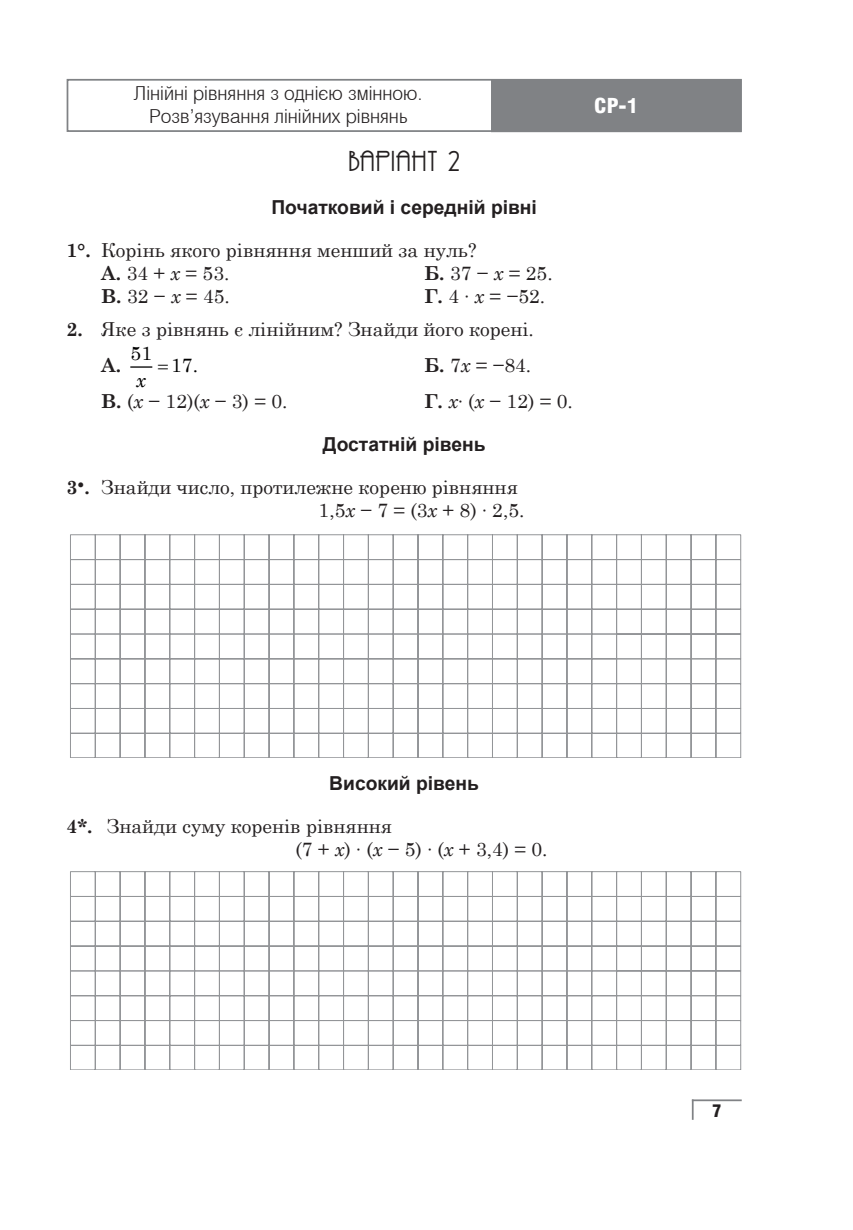
<style>
.page{position:relative;width:853px;height:1230px;background:#fff}
.page>*{position:absolute;margin:0;border:0;box-sizing:border-box;transform-origin:0 0}
.Варіант{font:700 28px "Repriza";color:#231f20}
.t1{font:900 21px "Hebar Cond";color:#fff}
.Завдання{font:19.25px "Century Schoolbook";color:#231f20}
.Завдання__відповіді{font:19.25px "Century Schoolbook";color:#231f20}
.Колонтитул__параграф{font:300 19.25px/23.1px "Hebar";color:#231f20;text-align:center}
.Рівень{font:700 19.25px "Arial";color:#231f20}
.t2{font:19.25px "Century Schoolbook";color:#000}
.Завдання__відповіді-2{font:700 19.25px "Century Schoolbook";color:#231f20}
.t3{font:italic 19.25px "Century Schoolbook";color:#000}
.t4{font:900 17.5px "Hebar Cond";color:#231f20}
.s1{font-weight:700}
.s2{font-style:italic}
.s3{font-family:"Times New Roman"}
</style>
<div class="page">
<hr style="left:691px;top:1099px;width:50px;height:2px;background:#808285">
<hr style="left:691px;top:1099px;width:2px;height:20px;background:#808285">
<div style="left:67px;top:79px;width:674px;height:53px;border:2px solid #808285"></div>
<div style="left:491px;top:79px;width:250px;height:53px;background:#808285"></div>
<hr style="left:130px;top:366px;width:22px;height:2px;background:#000">
<svg style="left:70px;top:534px;width:671px;height:223px"></svg>
<svg style="left:70px;top:871px;width:671px;height:198px"></svg>
<p class="Колонтитул__параграф" style="left:134px;top:83px;width:290px">Лінійні рівняння з однією змінною.<br>Розв’язування лінійних рівнянь</p>
<p class="Варіант" style="left:348px;top:145px;width:113px">Варіант 2</p>
<p class="Рівень" style="left:271px;top:195px;width:267px">Початковий і середній рівні</p>
<p class="Завдання" style="left:67px;top:234px;width:411px"><span class="s1">1°.</span> Корінь якого рівняння менший за нуль?</p>
<p class="Завдання__відповіді" style="left:101px;top:257px;width:130px"><span class="s1">А.</span> 34 + <span class="s2">х</span> = 53.</p>
<p class="Завдання__відповіді" style="left:424px;top:257px;width:130px"><span class="s1">Б.</span> 37 − <span class="s2">х</span> = 25.</p>
<p class="Завдання__відповіді" style="left:101px;top:280px;width:130px"><span class="s1">В.</span> 32 − <span class="s2">х</span> = 45.</p>
<p class="Завдання__відповіді" style="left:424px;top:280px;width:122px"><span class="s1">Г.</span> 4 <span class="s3">·</span> <span class="s2">х</span> = −52.</p>
<p class="Завдання" style="left:67px;top:313px;width:469px"><span class="s1">2.</span> Яке з рівнянь є лінійним? Знайди його корені.</p>
<p class="Завдання__відповіді-2" style="left:101px;top:350px;width:21px">А.</p>
<p class="t2" style="left:131px;top:336px;width:23px">51</p>
<p class="Завдання__відповіді" style="left:424px;top:349px;width:109px"><span class="s1">Б.</span> 7<span class="s2">х</span> = −84.</p>
<p class="t2" style="left:171px;top:349px;width:29px">17.</p>
<p class="t3" style="left:136px;top:365px;width:11px">x</p>
<p class="Завдання__відповіді" style="left:101px;top:385px;width:188px"><span class="s1">В.</span> (<span class="s2">х</span> − 12)(<span class="s2">х</span> − 3) = 0.</p>
<p class="Завдання__відповіді" style="left:424px;top:385px;width:150px"><span class="s1">Г.</span> <span class="s2">х</span><span class="s3">·</span> (<span class="s2">х</span> − 12) = 0.</p>
<p class="Рівень" style="left:322px;top:432px;width:164px">Достатній рівень</p>
<p class="Завдання" style="left:67px;top:471px;width:452px"><span class="s1">3</span><sup>●</sup><span class="s1">.</span> Знайди число, протилежне кореню рівняння</p>
<p class="Завдання__відповіді" style="left:318px;top:494px;width:207px">1,5<span class="s2">х</span> − 7 = (3<span class="s2">х</span> + 8) <span class="s3">·</span> 2,5.</p>
<p class="t1" style="left:594px;top:95px;width:45px">СР-1</p>
<p class="Рівень" style="left:329px;top:770px;width:151px">Високий рівень</p>
<p class="Завдання" style="left:67px;top:810px;width:327px"><span class="s1">4*.</span> Знайди суму коренів рівняння</p>
<p class="Завдання__відповіді" style="left:295px;top:833px;width:254px">(7+<span class="s2">х</span>)<span class="s3">·</span>(<span class="s2">х</span> −5)<span class="s3">·</span>(<span class="s2">х</span> +3,4)=0.</p>
<p class="t4" style="left:711px;top:1101px;width:11px">7</p>
</div>
